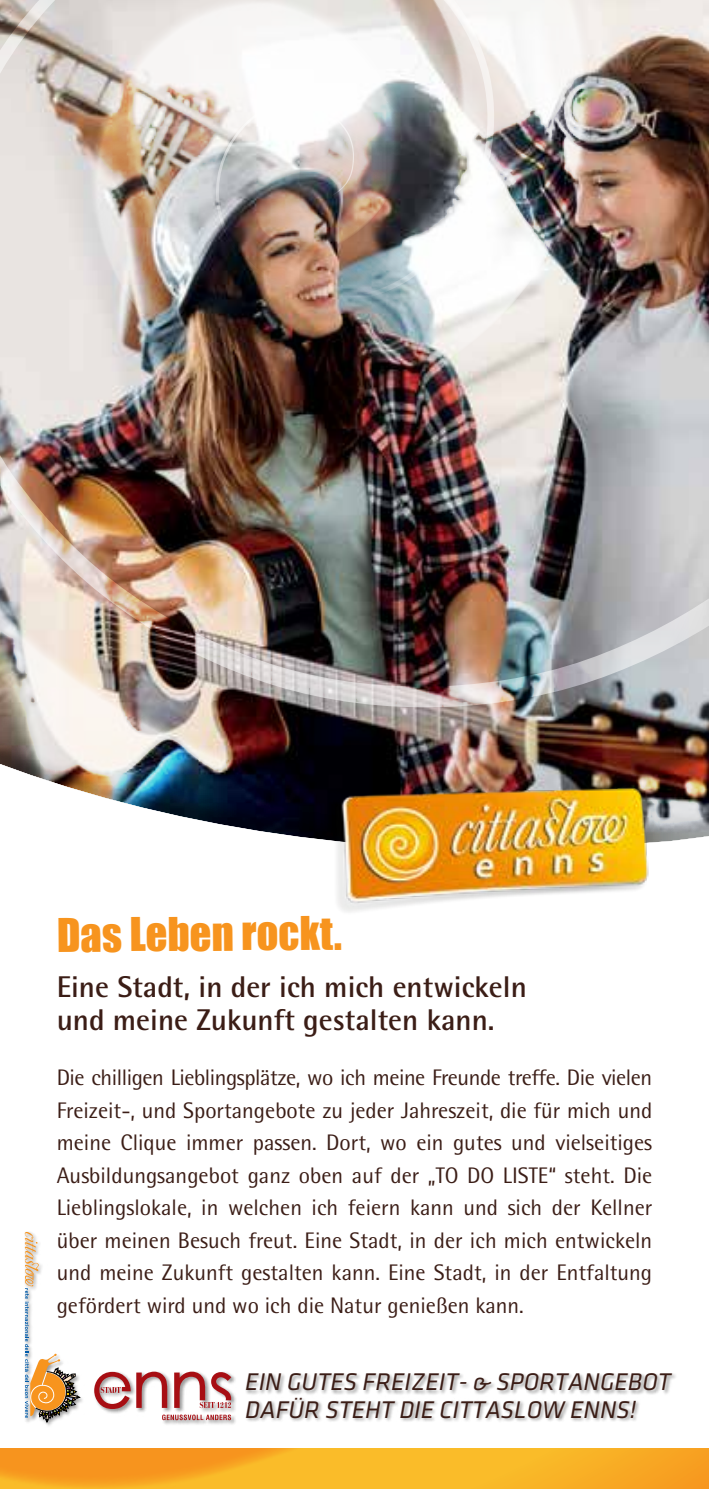
<style>
.page{position:relative;width:709px;height:1489px;background:#fff}
.page>*{position:absolute;margin:0;border:0;box-sizing:border-box;transform-origin:0 0}
.t1{font:42.75px "Impact";color:#f7941e}
.t2{font:700 30px/32.5px "Rotis Semi Sans";color:#3b1d16}
.t3{font:25px/27.5px "Klavika Regular Italic TF";color:#3b1d16}
.t4{font:22.5px/32.5px "Rotis Semi Sans";color:#3b1d16;text-align:justify}
</style>
<div class="page">
<img style="left:0;top:0;width:709px;height:841px">
<svg style="left:24px;top:1231px;width:56px;height:191px"></svg>
<div style="left:94px;top:1370px;width:143px;height:55px;background:#000;opacity:.4"></div>
<svg style="left:94px;top:1371px;width:137px;height:48px"></svg>
<div style="left:245px;top:1372px;width:432px;height:50px;background:#000;opacity:.4"></div>
<svg style="left:0;top:1448px;width:709px;height:40px;background:#f8ac24"></svg>
<img style="left:301px;top:749px;width:376px;height:163px">
<h1 class="t1" style="left:57px;top:900px;width:287px">Das Leben rockt.</h1>
<h2 class="t2" style="left:57px;top:970px;width:471px">Eine Stadt, in der ich mich entwickeln und meine Zukunft gestalten kann.</h2>
<p class="t4" style="left:57px;top:1061px;width:597px">Die chilligen Lieblingsplätze, wo ich meine Freunde treffe. Die vielen Freizeit-, und Sportangebote zu jeder Jahreszeit, die für mich und meine Clique immer passen. Dort, wo ein gutes und vielseitiges Ausbildungsangebot ganz oben auf der „TO DO LISTE“ steht. Die Lieblingslokale, in welchen ich feiern kann und sich der Kellner über meinen Besuch freut. Eine Stadt, in der ich mich entwickeln und meine Zukunft gestalten kann. Eine Stadt, in der Entfaltung gefördert wird und wo ich die Natur genießen kann.</p>
<p class="t3" style="left:245px;top:1368px;width:427px">EIN GUTES FREIZEIT- &amp; SPORTANGEBOT<br>DAFÜR STEHT DIE CITTASLOW ENNS!</p>
</div>
